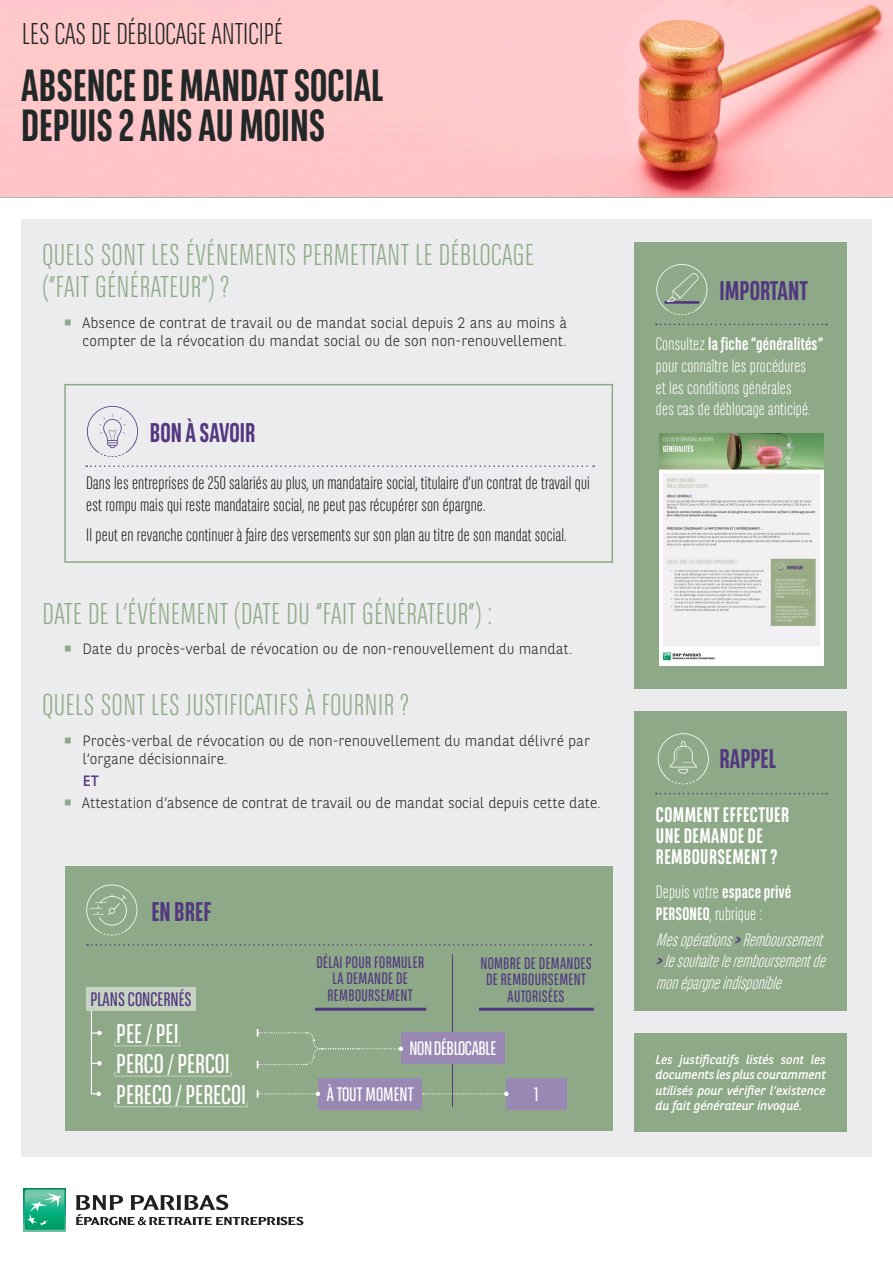
<style>
.page{position:relative;width:893px;height:1263px;background:#fff}
.page>*{position:absolute;margin:0;border:0;box-sizing:border-box;transform-origin:0 0}
.TITRE_DE_LA_FICHE_RE{font:700 45px/40.5px "BNPP Sans Condensed";color:#222727}
.TITRES{font:300 30px/31.5px "BNPP Sans Condensed";letter-spacing:.02em;color:#8ea987}
.THÈME_RECTO_C70_M60{font:300 30px "BNPP Sans Condensed";color:#222727}
.t1{font:27px "BNPP Sans Condensed";color:#fff}
.t2{font:700 27px "BNPP Sans Condensed";color:#533880}
.t3{font:700 21px/21px "BNPP Sans Condensed";letter-spacing:.02em;color:#fff}
.t4{font:19.5px "BNPP Sans Condensed";letter-spacing:-.02em;color:#fff}
.t5{font:19.5px "BNPP Sans Condensed";color:#533880}
.t6{font:19.5px "BNPP Sans Condensed";color:#fff}
.t7{font:300 18px/21.6px "BNPP Sans Condensed";letter-spacing:.01em;color:#231f20}
.t8{font:300 18px/21.6px "BNPP Sans Condensed";letter-spacing:.01em;color:#fff}
.t9{font:italic 300 18px/21.6px "BNPP Sans Condensed";color:#fff}
.t10{font:16.5px/16.5px "BNPP Sans Condensed";letter-spacing:.02em;color:#533880;text-align:center}
.t11{font:300 15px/18px "BNPP Sans";color:#222727}
.texte_courant{font:15px "BNPP Sans";color:#533880}
.t12{font:italic 12.75px/15.3px "BNPP Sans";color:#fff;text-align:justify;scale:.96 1}
.s1{font-weight:700}
.s2{font-weight:700;color:#533880}
</style>
<div class="page">
<hr style="left:0;top:196px;width:893px;height:2px;background:#8ea987">
<svg style="left:23px;top:1189px;width:43px;height:42px"></svg>
<svg style="left:25px;top:1189px;width:40px;height:41px;background:#3ab890"></svg>
<svg style="left:76px;top:1194px;width:227px;height:31px"></svg>
<div style="left:21px;top:219px;width:851px;height:938px;background:#ececee"></div>
<img style="left:0;top:0;width:893px;height:196px">
<div style="left:635px;top:243px;width:212px;height:446px;background:#8ea987"></div>
<svg style="left:656px;top:324px;width:171px;height:1px"></svg>
<svg style="left:656px;top:264px;width:51px;height:51px"></svg>
<div style="left:64px;top:384px;width:549px;height:179px;border:2px solid #8ea987"></div>
<svg style="left:86px;top:465px;width:508px;height:2px"></svg>
<svg style="left:87px;top:406px;width:51px;height:51px"></svg>
<div style="left:65px;top:867px;width:547px;height:264px;background:#8ea987"></div>
<svg style="left:86px;top:884px;width:51px;height:51px"></svg>
<svg style="left:87px;top:944px;width:504px;height:1px"></svg>
<hr style="left:452px;top:954px;width:1px;height:153px;background:#533880">
<hr style="left:315px;top:1008px;width:111px;height:3px;background:#533880">
<hr style="left:479px;top:1008px;width:115px;height:3px;background:#533880">
<div style="left:318px;top:1078px;width:104px;height:32px;background:#9888b3"></div>
<div style="left:401px;top:1032px;width:104px;height:31px;background:#9888b3"></div>
<div style="left:506px;top:1078px;width:60px;height:32px;background:#9888b3"></div>
<svg style="left:90px;top:1011px;width:12px;height:85px"></svg>
<div style="left:86px;top:987px;width:110px;height:24px;background:#c6d3c2"></div>
<svg style="left:257px;top:1090px;width:63px;height:8px"></svg>
<svg style="left:423px;top:1092px;width:86px;height:4px"></svg>
<svg style="left:114px;top:1041px;width:66px;height:5px"></svg>
<svg style="left:114px;top:1071px;width:118px;height:6px"></svg>
<svg style="left:114px;top:1102px;width:134px;height:5px"></svg>
<svg style="left:257px;top:1029px;width:146px;height:39px"></svg>
<div style="left:635px;top:711px;width:212px;height:299px;background:#8ea987"></div>
<svg style="left:656px;top:793px;width:171px;height:1px"></svg>
<svg style="left:658px;top:733px;width:51px;height:51px"></svg>
<div style="left:635px;top:1033px;width:212px;height:98px;background:#8ea987"></div>
<img style="left:659px;top:433px;width:164px;height:232px">
<p class="THÈME_RECTO_C70_M60" style="left:22px;top:15px;width:262px">LES CAS DE DÉBLOCAGE ANTICIPÉ</p>
<p class="TITRE_DE_LA_FICHE_RE" style="left:21px;top:65px;width:364px">ABSENCE DE MANDAT SOCIAL<br>DEPUIS 2 ANS AU MOINS</p>
<p class="TITRES" style="left:43px;top:239px;width:493px">QUELS SONT LES ÉVÉNEMENTS PERMETTANT LE DÉBLOCAGE (“FAIT GÉNÉRATEUR”) ?</p>
<p class="t11" style="left:83px;top:313px;width:486px">Absence de contrat de travail ou de mandat social depuis 2 ans au moins à compter de la révocation du mandat social ou de son non-renouvellement.</p>
<p class="t2" style="left:150px;top:416px;width:107px">BON À SAVOIR</p>
<p class="t7" style="left:86px;top:472px;width:505px">Dans les entreprises de 250 salariés au plus, un mandataire social, titulaire d’un contrat de travail qui est rompu mais qui reste mandataire social, ne peut pas récupérer son épargne.</p>
<p class="t7" style="left:86px;top:523px;width:482px">Il peut en revanche continuer à faire des versements sur son plan au titre de son mandat social.</p>
<p class="TITRES" style="left:43px;top:597px;width:451px">DATE DE L’ÉVÉNEMENT (DATE DU “FAIT GÉNÉRATEUR”) :</p>
<p class="t11" style="left:83px;top:639px;width:491px">Date du procès-verbal de révocation ou de non-renouvellement du mandat.</p>
<p class="TITRES" style="left:43px;top:688px;width:368px">QUELS SONT LES JUSTIFICATIFS À FOURNIR ?</p>
<p class="t11" style="left:83px;top:731px;width:509px">Procès-verbal de révocation ou de non-renouvellement du mandat délivré par l’organe décisionnaire.</p>
<p class="texte_courant" style="left:83px;top:771px;width:18px">ET</p>
<p class="t11" style="left:82px;top:793px;width:520px">Attestation d’absence de contrat de travail ou de mandat social depuis cette date.</p>
<p class="t2" style="left:151px;top:895px;width:62px">EN BREF</p>
<p class="t5" style="left:90px;top:989px;width:103px">PLANS CONCERNÉS</p>
<p class="t1" style="left:116px;top:1019px;width:64px">PEE / PEI</p>
<p class="t1" style="left:116px;top:1049px;width:115px">PERCO / PERCOI</p>
<p class="t1" style="left:116px;top:1080px;width:131px">PERECO / PERECOI</p>
<p class="t10" style="left:316px;top:954px;width:109px">DÉLAI POUR FORMULER<br>LA DEMANDE DE<br>REMBOURSEMENT</p>
<p class="t10" style="left:480px;top:955px;width:113px">NOMBRE DE DEMANDES</p>
<p class="t10" style="left:486px;top:972px;width:101px">DE REMBOURSEMENT<br>AUTORISÉES</p>
<p class="t4" style="left:409px;top:1038px;width:88px">NON DÉBLOCABLE</p>
<p class="t6" style="left:327px;top:1084px;width:88px">À TOUT MOMENT</p>
<p class="t4" style="left:534px;top:1084px;width:6px">1</p>
<p class="t2" style="left:719px;top:275px;width:90px">IMPORTANT</p>
<p class="t8" style="left:656px;top:333px;width:169px">Consultez <span class="s1">la fiche “généralités” </span>pour connaître les procédures<br>et les conditions générales<br>des cas de déblocage anticipé.</p>
<p class="t2" style="left:719px;top:743px;width:58px">RAPPEL</p>
<p class="t3" style="left:656px;top:804px;width:135px">COMMENT EFFECTUER<br>UNE DEMANDE DE<br>REMBOURSEMENT ?</p>
<p class="t8" style="left:656px;top:881px;width:137px">Depuis votre <span class="s1">espace privé<br>PERSONEO</span>, rubrique :</p>
<p class="t9" style="left:656px;top:928px;width:176px">Mesopérations<span class="s2">&gt;</span>Remboursement <span class="s2">&gt;</span>Jesouhaiteleremboursementde</p>
<p class="t9" style="left:656px;top:971px;width:132px">monépargneindisponible</p>
<p class="t12" style="left:656px;top:1051px;width:179px">Les justificatifs listés sont les documents les plus couramment utilisés pour vérifier l’existence du fait générateur invoqué.</p>
</div>
